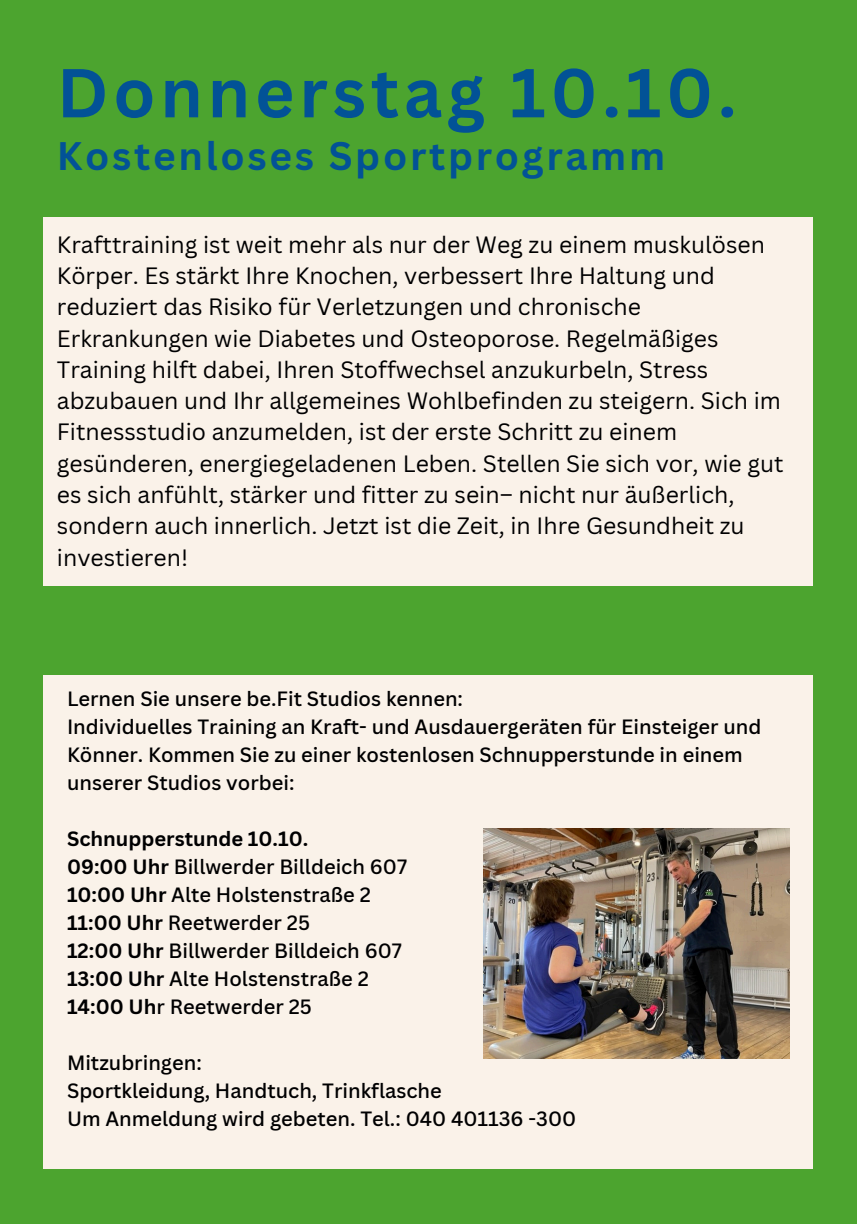
<style>
.page{position:relative;width:857px;height:1224px;background:#fff}
.page>*{position:absolute;margin:0;border:0;box-sizing:border-box;transform-origin:0 0}
.t1{font:700 67.6px "Canva Sans";letter-spacing:.07em;color:#025296}
.t2{font:700 38.8px "Canva Sans";letter-spacing:.07em;color:#025296}
.t3{font:23px/31.2px "Canva Sans";color:#000001}
.t4{font:500 20.2px/28px "Canva Sans";color:#000001}
.t5{font:700 20.2px "Canva Sans";color:#000001}
.s1{font-weight:700}
</style>
<div class="page">
<div style="left:0;top:0;width:856px;height:1224px;background:#4ca42f"></div>
<div style="left:44px;top:675px;width:769px;height:493px;background:#faf2e9"></div>
<div style="left:43px;top:217px;width:770px;height:369px;background:#faf2e9"></div>
<img style="left:483px;top:829px;width:306px;height:229px">
<h2 class="t1" style="left:57px;top:45px;width:681px">Donnerstag 10.10.</h2>
<p class="t2" style="left:57px;top:129px;width:609px">Kostenloses Sportprogramm</p>
<h1 class="t3" style="left:57px;top:228px;width:728px">Krafttraining ist weit mehr als nur der Weg zu einem muskulösen Körper. Es stärkt Ihre Knochen, verbessert Ihre Haltung und reduziert das Risiko für Verletzungen und chronische Erkrankungen wie Diabetes und Osteoporose. Regelmäßiges Training hilft dabei, Ihren Stoffwechsel anzukurbeln, Stress abzubauen und Ihr allgemeines Wohlbefinden zu steigern. Sich im Fitnessstudio anzumelden, ist der erste Schritt zu einem gesünderen, energiegeladenen Leben. Stellen Sie sich vor, wie gut es sich anfühlt, stärker und fitter zu sein– nicht nur äußerlich, sondern auch innerlich. Jetzt ist die Zeit, in Ihre Gesundheit zu investieren!</h1>
<h3 class="t4" style="left:67px;top:684px;width:397px">Lernen Sie unsere be.Fit Studios kennen:</h3>
<p class="t4" style="left:67px;top:712px;width:696px">Individuelles Training an Kraft- und Ausdauergeräten für Einsteiger und<br>Könner. Kommen Sie zu einer kostenlosen Schnupperstunde in einem unserer Studios vorbei:</p>
<p class="t5" style="left:67px;top:824px;width:243px">Schnupperstunde 10.10.</p>
<p class="t4" style="left:67px;top:852px;width:341px"><span class="s1">09:00 Uhr</span> Billwerder Billdeich 607</p>
<p class="t4" style="left:67px;top:880px;width:305px"><span class="s1">10:00 Uhr</span> Alte Holstenstraße 2</p>
<p class="t4" style="left:67px;top:908px;width:244px"><span class="s1">11:00 Uhr</span> Reetwerder 25</p>
<p class="t4" style="left:67px;top:936px;width:336px"><span class="s1">12:00 Uhr</span> Billwerder Billdeich 607</p>
<p class="t4" style="left:67px;top:964px;width:303px"><span class="s1">13:00 Uhr</span> Alte Holstenstraße 2</p>
<p class="t4" style="left:67px;top:992px;width:246px"><span class="s1">14:00 Uh</span>r Reetwerder 25</p>
<p class="t4" style="left:67px;top:1049px;width:136px">Mitzubringen:</p>
<p class="t4" style="left:67px;top:1077px;width:376px">Sportkleidung, Handtuch, Trinkflasche</p>
<p class="t4" style="left:67px;top:1105px;width:510px">Um Anmeldung wird gebeten. Tel.: 040 401136 -300</p>
</div>
